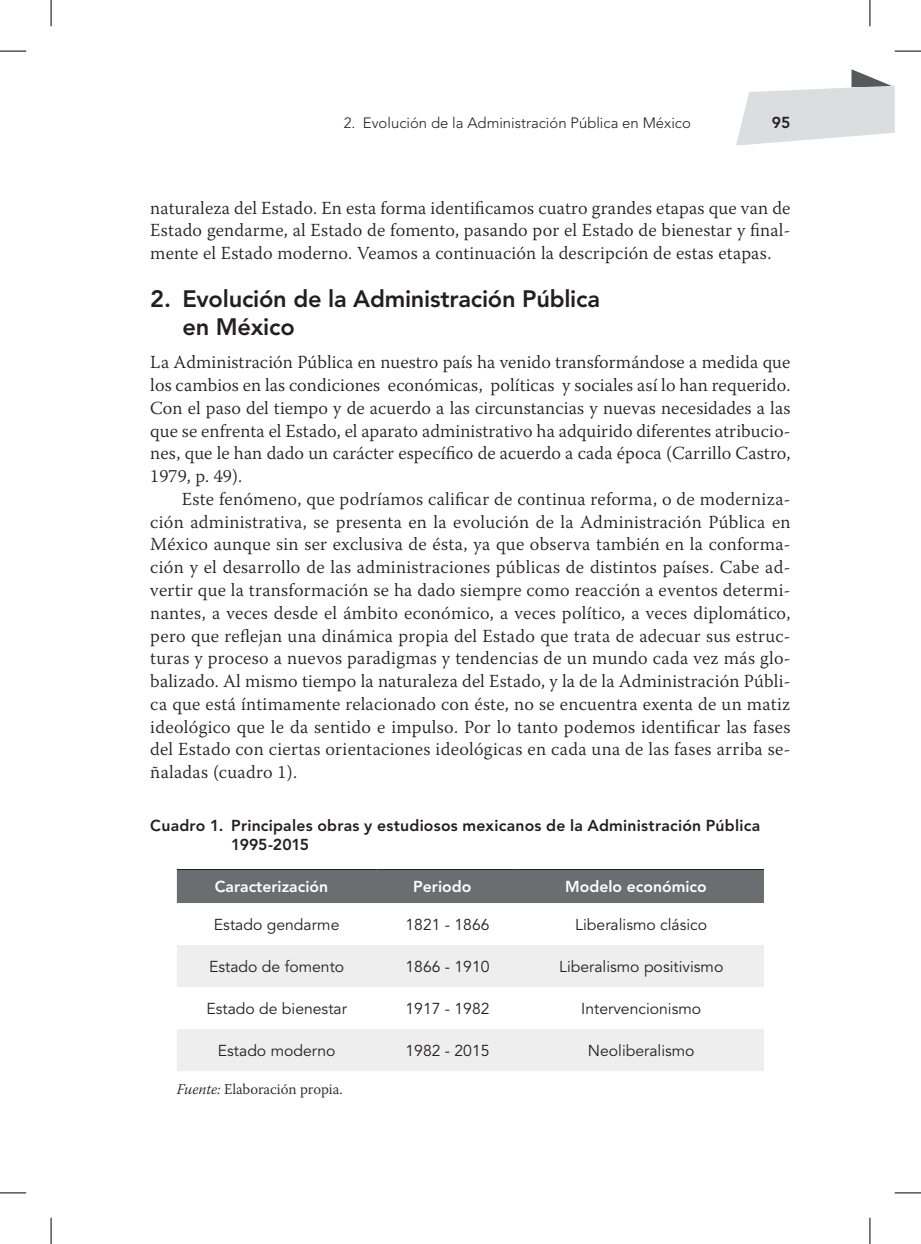
<style>
.page{position:relative;width:921px;height:1244px;background:#fff}
.page>*{position:absolute;margin:0;border:0;box-sizing:border-box;transform-origin:0 0}
.t1{font:800 23.62px/28.3px "Avenir LT Std";letter-spacing:-.01em;color:#231f20}
.t2{font:300 18.38px/22.8px "Warnock Pro";letter-spacing:.015em;color:#231f20;text-align:justify}
.t3{font:15.75px "Avenir LT Std";color:#231f20}
.t4{font:800 15.75px/18.9px "Avenir LT Std";letter-spacing:.015em;color:#231f20}
.t5{font:800 15.75px "Avenir LT Std";color:#fff}
.t6{font:300 14.88px "Avenir LT Std";color:#231f20}
.t7{font:300 14.88px "Warnock Pro";color:#231f20}
.s1{font-style:italic}
</style>
<div class="page">
<svg style="left:736px;top:69px;width:158px;height:76px"></svg>
<div style="left:177px;top:869px;width:587px;height:33px;background:#6c6d70"></div>
<svg style="left:177px;top:945px;width:587px;height:125px;fill:#eeeeef"></svg>
<hr style="left:177px;top:868px;width:199px;height:1px;background:#231f20">
<hr style="left:376px;top:868px;width:142px;height:1px;background:#231f20">
<hr style="left:518px;top:868px;width:246px;height:1px;background:#231f20">
<svg style="left:0;top:51px;width:26px;height:1px"></svg>
<svg style="left:894px;top:51px;width:27px;height:1px"></svg>
<svg style="left:0;top:1192px;width:26px;height:1px"></svg>
<svg style="left:894px;top:1192px;width:27px;height:1px"></svg>
<svg style="left:51px;top:0;width:1px;height:26px"></svg>
<svg style="left:51px;top:1217px;width:1px;height:26px"></svg>
<svg style="left:869px;top:0;width:1px;height:26px"></svg>
<svg style="left:869px;top:1217px;width:1px;height:26px"></svg>
<p class="t6" style="left:344px;top:114px;width:348px">2. Evolución de la Administración Pública en México</p>
<p class="t4" style="left:772px;top:113px;width:20px">95</p>
<p class="t2" style="left:150px;top:196px;width:641px">naturaleza del Estado. En esta forma identificamos cuatro grandes etapas que van de Estado gendarme, al Estado de fomento, pasando por el Estado de bienestar y final&shy;mente el Estado moderno. Veamos a continuación la descripción de estas etapas.</p>
<p class="t1" style="left:182px;top:284px;width:419px;text-indent:-32px">2. Evolución de la Administración Pública en México</p>
<p class="t2" style="left:150px;top:350px;width:641px">La Administración Pública en nuestro país ha venido transformándose a medida que</p>
<p class="t2" style="left:150px;top:373px;width:641px">los cambios en las condiciones económicas, políticas y sociales así lo han requerido.</p>
<p class="t2" style="left:150px;top:396px;width:641px">Con el paso del tiempo y de acuerdo a las circunstancias y nuevas necesidades a las</p>
<p class="t2" style="left:150px;top:419px;width:641px">que se enfrenta el Estado, el aparato administrativo ha adquirido diferentes atribucio-</p>
<p class="t2" style="left:150px;top:441px;width:641px">nes, que le han dado un carácter específico de acuerdo a cada época (Carrillo Castro,</p>
<p class="t2" style="left:150px;top:464px;width:93px">1979, p. 49).</p>
<p class="t2" style="left:182px;top:487px;width:610px">Este fenómeno, que podríamos calificar de continua reforma, o de moderniza-</p>
<p class="t2" style="left:150px;top:510px;width:642px">ción administrativa, se presenta en la evolución de la Administración Pública en</p>
<p class="t2" style="left:150px;top:532px;width:641px">México aunque sin ser exclusiva de ésta, ya que observa también en la conforma-</p>
<p class="t2" style="left:150px;top:555px;width:641px">ción y el desarrollo de las administraciones públicas de distintos países. Cabe ad-</p>
<p class="t2" style="left:150px;top:578px;width:642px">vertir que la transformación se ha dado siempre como reacción a eventos determi-</p>
<p class="t2" style="left:150px;top:601px;width:641px">nantes, a veces desde el ámbito económico, a veces político, a veces diplomático,</p>
<p class="t2" style="left:150px;top:623px;width:641px">pero que reflejan una dinámica propia del Estado que trata de adecuar sus estruc-</p>
<p class="t2" style="left:150px;top:646px;width:642px">turas y proceso a nuevos paradigmas y tendencias de un mundo cada vez más glo-</p>
<p class="t2" style="left:150px;top:669px;width:641px">balizado. Al mismo tiempo la naturaleza del Estado, y la de la Administración Públi-</p>
<p class="t2" style="left:150px;top:692px;width:641px">ca que está íntimamente relacionado con éste, no se encuentra exenta de un matiz</p>
<p class="t2" style="left:150px;top:714px;width:641px">ideológico que le da sentido e impulso. Por lo tanto podemos identificar las fases</p>
<p class="t2" style="left:150px;top:737px;width:641px">del Estado con ciertas orientaciones ideológicas en cada una de las fases arriba se-</p>
<p class="t2" style="left:150px;top:760px;width:148px">ñaladas (cuadro 1).</p>
<p class="t4" style="left:231px;top:815px;width:530px;text-indent:-81px">Cuadro 1. Principales obras y estudiosos mexicanos de la Administración Pública<br>1995-2015</p>
<p class="t5" style="left:215px;top:877px;width:115px">Caracterización</p>
<p class="t5" style="left:413px;top:877px;width:60px">Periodo</p>
<p class="t5" style="left:565px;top:877px;width:143px">Modelo económico</p>
<p class="t3" style="left:214px;top:915px;width:127px">Estado gendarme</p>
<p class="t3" style="left:405px;top:915px;width:86px">1821 - 1866</p>
<p class="t3" style="left:575px;top:915px;width:133px">Liberalismo clásico</p>
<p class="t3" style="left:209px;top:957px;width:137px">Estado de fomento</p>
<p class="t3" style="left:405px;top:957px;width:86px">1866 - 1910</p>
<p class="t3" style="left:559px;top:957px;width:166px">Liberalismo positivismo</p>
<p class="t3" style="left:206px;top:999px;width:142px">Estado de bienestar</p>
<p class="t3" style="left:405px;top:999px;width:86px">1917 - 1982</p>
<p class="t3" style="left:581px;top:999px;width:121px">Intervencionismo</p>
<p class="t3" style="left:218px;top:1041px;width:119px">Estado moderno</p>
<p class="t3" style="left:405px;top:1041px;width:86px">1982 - 2015</p>
<p class="t3" style="left:588px;top:1041px;width:108px">Neoliberalismo</p>
<p class="t7" style="left:177px;top:1080px;width:168px"><span class="s1">Fuente:</span> Elaboración propia.</p>
</div>
